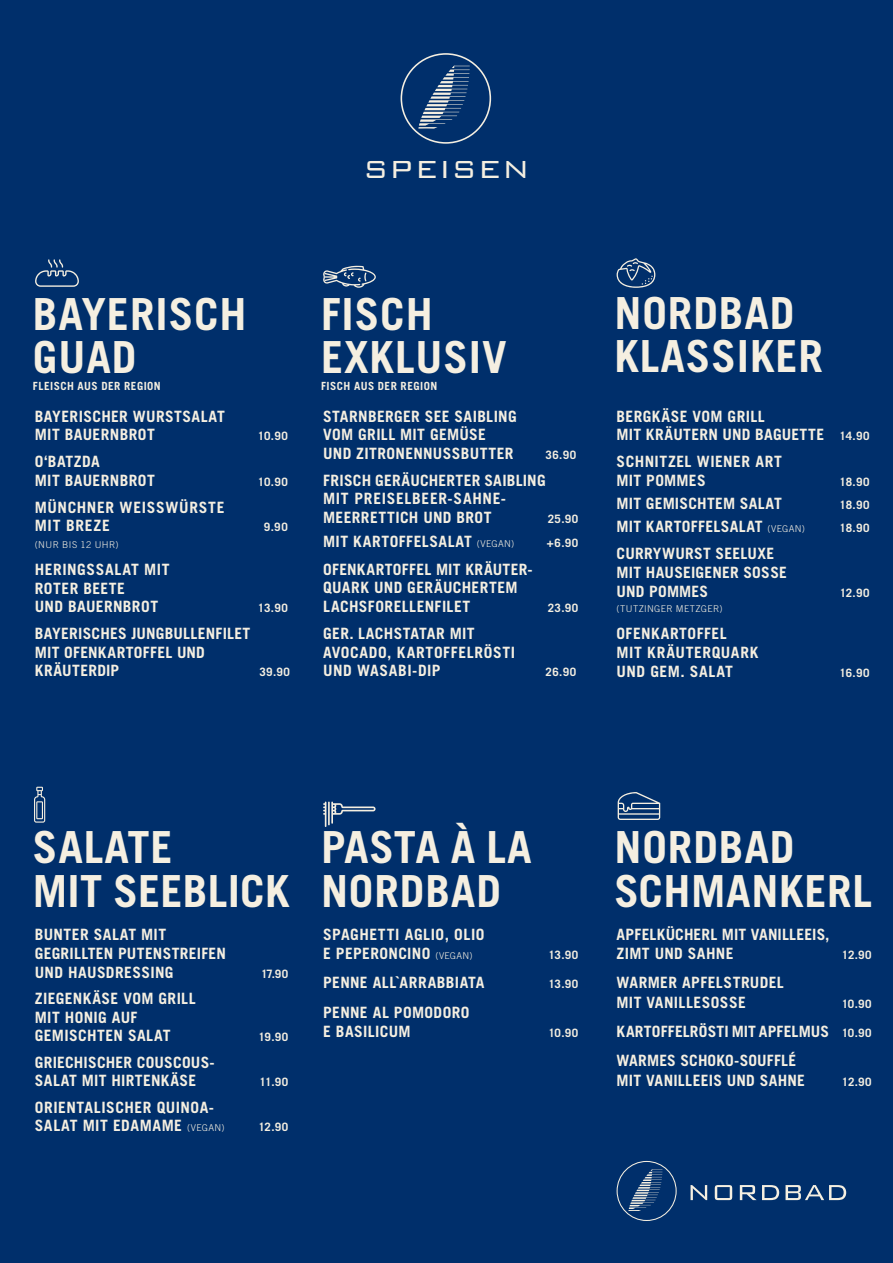
<style>
.page{position:relative;width:893px;height:1263px;background:#002f6b}
.page>*{position:absolute;margin:0;border:0;box-sizing:border-box;transform-origin:0 0}
.t1{font:700 44.25px/43.5px "Trade Gothic LT Std";letter-spacing:.02em;color:#f5efe1}
.t2{font:300 33px "Bank Gothic BT";letter-spacing:.025em;color:#f5efe1}
.t3{font:700 15.6px/18.6px "Trade Gothic LT Std";letter-spacing:.02em;color:#f5efe1}
.t4{font:700 15.6px/18.6px "Trade Gothic LT Std";letter-spacing:.04em;color:#f5efe1}
.t5{font:700 11.55px "Trade Gothic LT Std";letter-spacing:.055em;color:#f5efe1}
.t6{font:700 11.25px "Trade Gothic LT Std";letter-spacing:.04em;color:#f5efe1}
.t7{font:300 9.3px "Trade Gothic LT Std";letter-spacing:.045em;color:#f5efe1}
.s1{font-weight:300;font-size:9.3px}
.s2{font-size:11.55px}
</style>
<div class="page">
<svg style="left:628px;top:1169px;width:34px;height:42px"></svg>
<div style="left:617px;top:1161px;width:60px;height:60px;border:1px solid #f5efe1;border-radius:50%"></div>
<svg style="left:691px;top:1185px;width:16px;height:15px"></svg>
<svg style="left:715px;top:1185px;width:17px;height:15px"></svg>
<svg style="left:740px;top:1185px;width:39px;height:15px"></svg>
<svg style="left:785px;top:1185px;width:61px;height:15px"></svg>
<svg style="left:35px;top:259px;width:44px;height:28px"></svg>
<svg style="left:618px;top:792px;width:42px;height:28px"></svg>
<svg style="left:34px;top:787px;width:11px;height:36px"></svg>
<svg style="left:323px;top:801px;width:53px;height:26px"></svg>
<svg style="left:617px;top:258px;width:38px;height:30px"></svg>
<svg style="left:323px;top:266px;width:53px;height:22px"></svg>
<svg style="left:418px;top:65px;width:52px;height:64px"></svg>
<div style="left:401px;top:53px;width:90px;height:91px;border:2px solid #f5efe1;border-radius:50%"></div>
<h2 class="t2" style="left:363px;top:151px;width:168px">SPEISEN</h2>
<h1 class="t1" style="left:33px;top:291px;width:215px">BAYERISCH<br>GUAD</h1>
<p class="t6" style="left:33px;top:379px;width:129px">FLEISCH AUS DER REGION</p>
<p class="t3" style="left:35px;top:406px;width:192px">BAYERISCHER WURSTSALAT<br>MIT BAUERNBROT</p>
<p class="t3" style="left:35px;top:452px;width:122px">O‘BATZDA<br>MIT BAUERNBROT</p>
<p class="t4" style="left:35px;top:498px;width:191px">MÜNCHNER WEISSWÜRSTE<br>MIT BREZE</p>
<p class="t7" style="left:35px;top:539px;width:85px">(NUR BIS 12 UHR)</p>
<p class="t3" style="left:35px;top:560px;width:136px">HERINGSSALAT MIT<br>ROTER BEETE<br>UND BAUERNBROT</p>
<p class="t3" style="left:35px;top:624px;width:217px">BAYERISCHES JUNGBULLENFILET<br>MIT OFENKARTOFFEL UND<br>KRÄUTERDIP</p>
<p class="t5" style="left:258px;top:429px;width:31px">10.90</p>
<p class="t5" style="left:258px;top:475px;width:31px">10.90</p>
<p class="t5" style="left:264px;top:520px;width:26px">9.90</p>
<p class="t5" style="left:258px;top:601px;width:31px">13.90</p>
<p class="t5" style="left:259px;top:665px;width:32px">39.90</p>
<h1 class="t1" style="left:321px;top:291px;width:187px">FISCH<br>EXKLUSIV</h1>
<p class="t6" style="left:321px;top:379px;width:118px">FISCH AUS DER REGION</p>
<p class="t3" style="left:323px;top:406px;width:195px">STARNBERGER SEE SAIBLING<br>VOM GRILL MIT GEMÜSE<br>UND ZITRONENNUSSBUTTER</p>
<p class="t5" style="left:545px;top:448px;width:32px">36.90</p>
<p class="t3" style="left:323px;top:471px;width:224px">FRISCH GERÄUCHERTER SAIBLING<br>MIT PREISELBEER-SAHNE-<br>MEERRETTICH UND BROT</p>
<p class="t5" style="left:548px;top:512px;width:32px">25.90</p>
<p class="t3" style="left:323px;top:532px;width:193px">MIT KARTOFFELSALAT <span class="s1">(VEGAN)</span></p>
<p class="t5" style="left:547px;top:536px;width:33px">+6.90</p>
<p class="t3" style="left:323px;top:560px;width:211px">OFENKARTOFFEL MIT KRÄUTER-<br>QUARK UND GERÄUCHERTEM<br>LACHSFORELLENFILET</p>
<p class="t5" style="left:548px;top:601px;width:32px">23.90</p>
<p class="t3" style="left:323px;top:624px;width:193px">GER. LACHSTATAR MIT<br>AVOCADO, KARTOFFELRÖSTI<br>UND WASABI-DIP</p>
<p class="t5" style="left:545px;top:665px;width:32px">26.90</p>
<h1 class="t1" style="left:614px;top:290px;width:210px">NORDBAD<br>KLASSIKER</h1>
<p class="t3" style="left:617px;top:406px;width:254px">BERGKÄSE VOM GRILL<br>MIT KRÄUTERN UND BAGUETTE <span class="s2">14.90</span></p>
<p class="t3" style="left:617px;top:452px;width:167px">SCHNITZEL WIENER ART<br>MIT POMMES</p>
<p class="t5" style="left:840px;top:475px;width:31px">18.90</p>
<p class="t3" style="left:617px;top:494px;width:167px">MIT GEMISCHTEM SALAT</p>
<p class="t5" style="left:840px;top:498px;width:31px">18.90</p>
<p class="t3" style="left:617px;top:517px;width:190px">MIT KARTOFFELSALAT <span class="s1">(VEGAN)</span></p>
<p class="t5" style="left:840px;top:521px;width:31px">18.90</p>
<p class="t3" style="left:617px;top:544px;width:172px">CURRYWURST SEELUXE<br>MIT HAUSEIGENER SOSSE<br>UND POMMES</p>
<p class="t5" style="left:840px;top:585px;width:31px">12.90</p>
<p class="t7" style="left:617px;top:603px;width:108px">(TUTZINGER METZGER)</p>
<p class="t3" style="left:617px;top:624px;width:143px">OFENKARTOFFEL<br>MIT KRÄUTERQUARK<br>UND GEM. SALAT</p>
<p class="t5" style="left:840px;top:665px;width:31px">16.90</p>
<h1 class="t1" style="left:33px;top:825px;width:258px">SALATE<br>MIT SEEBLICK</h1>
<p class="t3" style="left:35px;top:925px;width:193px">BUNTER SALAT MIT<br>GEGRILLTEN PUTENSTREIFEN<br>UND HAUSDRESSING</p>
<p class="t5" style="left:261px;top:966px;width:29px">17.90</p>
<p class="t3" style="left:35px;top:989px;width:162px">ZIEGENKÄSE VOM GRILL<br>MIT HONIG AUF<br>GEMISCHTEN SALAT</p>
<p class="t3" style="left:35px;top:1052px;width:181px">GRIECHISCHER COUSCOUS-<br>SALAT MIT HIRTENKÄSE</p>
<p class="t3" style="left:35px;top:1097px;width:191px">ORIENTALISCHER QUINOA-<br>SALAT MIT EDAMAME <span class="s1">(VEGAN)</span></p>
<p class="t5" style="left:258px;top:1030px;width:31px">19.90</p>
<p class="t5" style="left:260px;top:1075px;width:30px">11.90</p>
<p class="t5" style="left:258px;top:1120px;width:31px">12.90</p>
<h1 class="t1" style="left:321px;top:825px;width:212px">PASTA À LA<br>NORDBAD</h1>
<p class="t3" style="left:323px;top:925px;width:163px">SPAGHETTI AGLIO, OLIO<br>E PEPERONCINO <span class="s1">(VEGAN)</span></p>
<p class="t5" style="left:548px;top:948px;width:31px">13.90</p>
<p class="t3" style="left:323px;top:973px;width:163px">PENNE ALL`ARRABBIATA</p>
<p class="t5" style="left:548px;top:977px;width:31px">13.90</p>
<p class="t3" style="left:323px;top:1002px;width:148px;line-height:19.5px">PENNE AL POMODORO<br>E BASILICUM</p>
<p class="t5" style="left:548px;top:1026px;width:31px">10.90</p>
<h1 class="t1" style="left:614px;top:825px;width:259px">NORDBAD<br>SCHMANKERL</h1>
<p class="t3" style="left:617px;top:925px;width:215px">APFELKÜCHERL MIT VANILLEEIS,<br>ZIMT UND SAHNE</p>
<p class="t5" style="left:842px;top:948px;width:31px">12.90</p>
<p class="t3" style="left:617px;top:973px;width:169px;line-height:19.5px">WARMER APFELSTRUDEL<br>MIT VANILLESOSSE</p>
<p class="t5" style="left:842px;top:996px;width:31px">10.90</p>
<p class="t3" style="left:617px;top:1016px;width:257px;line-height:29.2px">KARTOFFELRÖSTI MIT APFELMUS <span class="s2">10.90<br></span>WARMES SCHOKO-SOUFFLÉ</p>
<p class="t3" style="left:617px;top:1071px;width:190px">MIT VANILLEEIS UND SAHNE</p>
<p class="t5" style="left:842px;top:1074px;width:31px">12.90</p>
</div>
